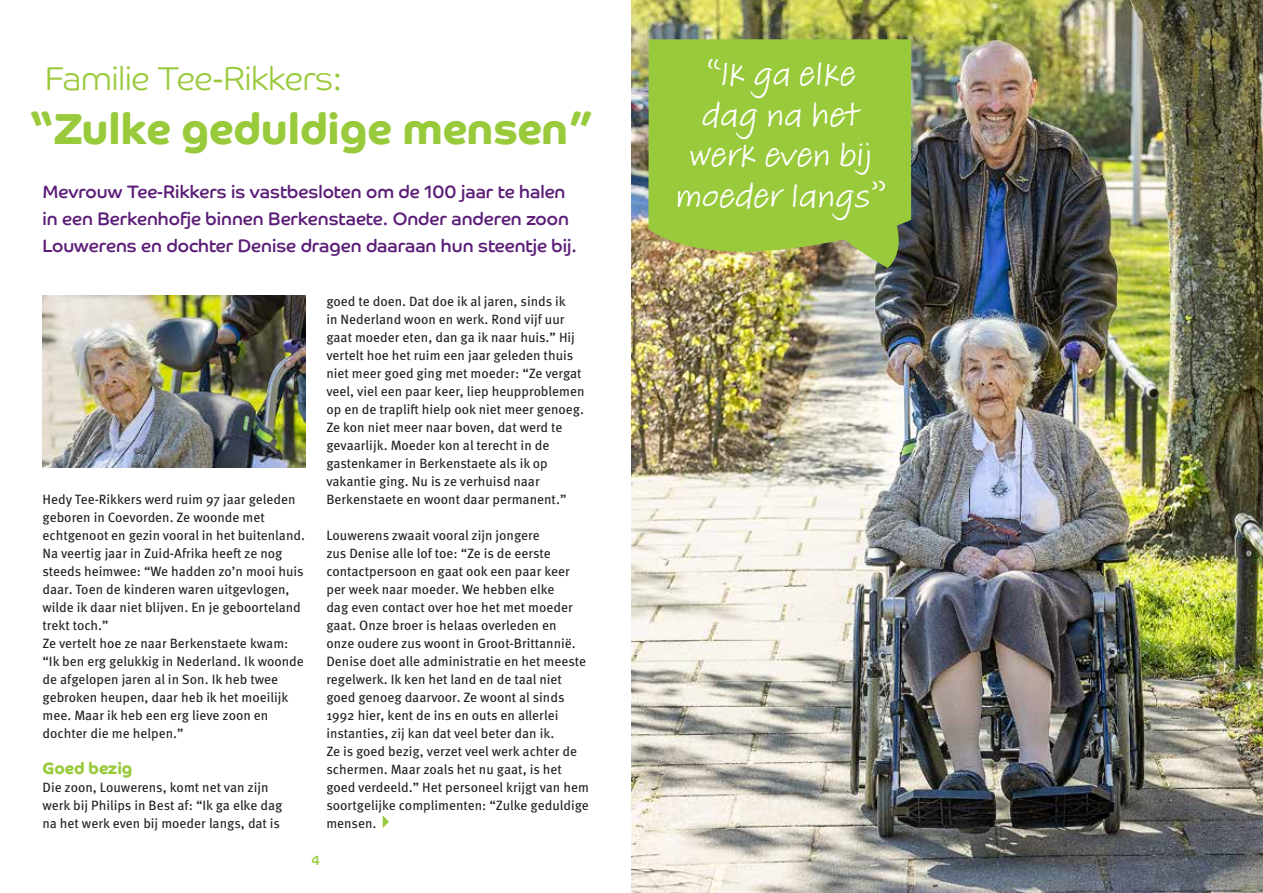
<style>
.page{position:relative;width:1263px;height:893px;background:#fff}
.page>*{position:absolute;margin:0;border:0;box-sizing:border-box;transform-origin:0 0}
.t1{font:700 43.5px "Co Headline";color:#99ca3b}
.t2{font:34.5px/40.5px "Adobe Handwriting Tiffany";color:#fff;text-align:center}
.t3{font:300 33px "Co Headline";color:#99ca3b}
.t4{font:18px/27px "Co Headline";color:#5c1d78}
.t5{font:700 16.5px "Co Headline";color:#99ca3b}
.t6{font:13.5px/18px "Meta Pro";color:#231f20}
.t7{font:13.5px "Co Headline";color:#99ca3b}
</style>
<div class="page">
<img style="left:631px;top:0;width:632px;height:893px">
<svg style="left:383px;top:816px;width:6px;height:12px"></svg>
<svg style="left:648px;top:39px;width:263px;height:229px;background:#99c43f"></svg>
<img style="left:43px;top:296px;width:262px;height:171px">
<h3 class="t3" style="left:45px;top:59px;width:298px">Familie Tee-Rikkers:</h3>
<h1 class="t1" style="left:30px;top:104px;width:565px">“Zulke geduldige mensen”</h1>
<h3 class="t4" style="left:43px;top:178px;width:536px">Mevrouw Tee-Rikkers is vastbesloten om de 100 jaar te halen in een Berkenhofje binnen Berkenstaete. Onder anderen zoon<br>Louwerens en dochter Denise dragen daaraan hun steentje bij.</h3>
<p class="t6" style="left:43px;top:489px;width:264px">Hedy Tee-Rikkers werd ruim 97 jaar geleden geboren in Coevorden. Ze woonde met echtgenoot en gezin vooral in het buitenland.<br>Na veertig jaar in Zuid-Afrika heeft ze nog steeds heimwee: “We hadden zo’n mooi huis daar. Toen de kinderen waren uitgevlogen, wilde ik daar niet blijven. En je geboorteland trekt toch.”<br>Ze vertelt hoe ze naar Berkenstaete kwam: “Ik ben erg gelukkig in Nederland. Ik woonde de afgelopen jaren al in Son. Ik heb twee gebroken heupen, daar heb ik het moeilijk mee. Maar ik heb een erg lieve zoon en dochter die me helpen.”</p>
<p class="t5" style="left:43px;top:759px;width:91px">Goed bezig</p>
<p class="t6" style="left:43px;top:777px;width:241px">Die zoon, Louwerens, komt net van zijn werk bij Philips in Best af: “Ik ga elke dag na het werk even bij moeder langs, dat is</p>
<p class="t6" style="left:326px;top:291px;width:260px">goed te doen. Dat doe ik al jaren, sinds ik<br>in Nederland woon en werk. Rond vijf uur gaat moeder eten, dan ga ik naar huis.” Hij vertelt hoe het ruim een jaar geleden thuis niet meer goed ging met moeder: “Ze vergat veel, viel een paar keer, liep heupproblemen op en de traplift hielp ook niet meer genoeg.<br>Ze kon niet meer naar boven, dat werd te gevaarlijk. Moeder kon al terecht in de gastenkamer in Berkenstaete als ik op vakantie ging. Nu is ze verhuisd naar Berkenstaete en woont daar permanent.”</p>
<p class="t6" style="left:326px;top:525px;width:264px">Louwerens zwaait vooral zijn jongere<br>zus Denise alle lof toe: “Ze is de eerste contactpersoon en gaat ook een paar keer per week naar moeder. We hebben elke<br>dag even contact over hoe het met moeder gaat. Onze broer is helaas overleden en<br>onze oudere zus woont in Groot-Brittannië.<br>Denise doet alle administratie en het meeste regelwerk. Ik ken het land en de taal niet goed genoeg daarvoor. Ze woont al sinds 1992 hier, kent de ins en outs en allerlei instanties, zij kan dat veel beter dan ik.<br>Ze is goed bezig, verzet veel werk achter de schermen. Maar zoals het nu gaat, is het goed verdeeld.” Het personeel krijgt van hem soortgelijke complimenten: “Zulke geduldige mensen.</p>
<p class="t7" style="left:312px;top:852px;width:10px">4</p>
<h2 class="t2" style="left:676px;top:54px;width:211px">“Ik ga elke dag na het werk even bij moeder langs”</h2>
</div>
